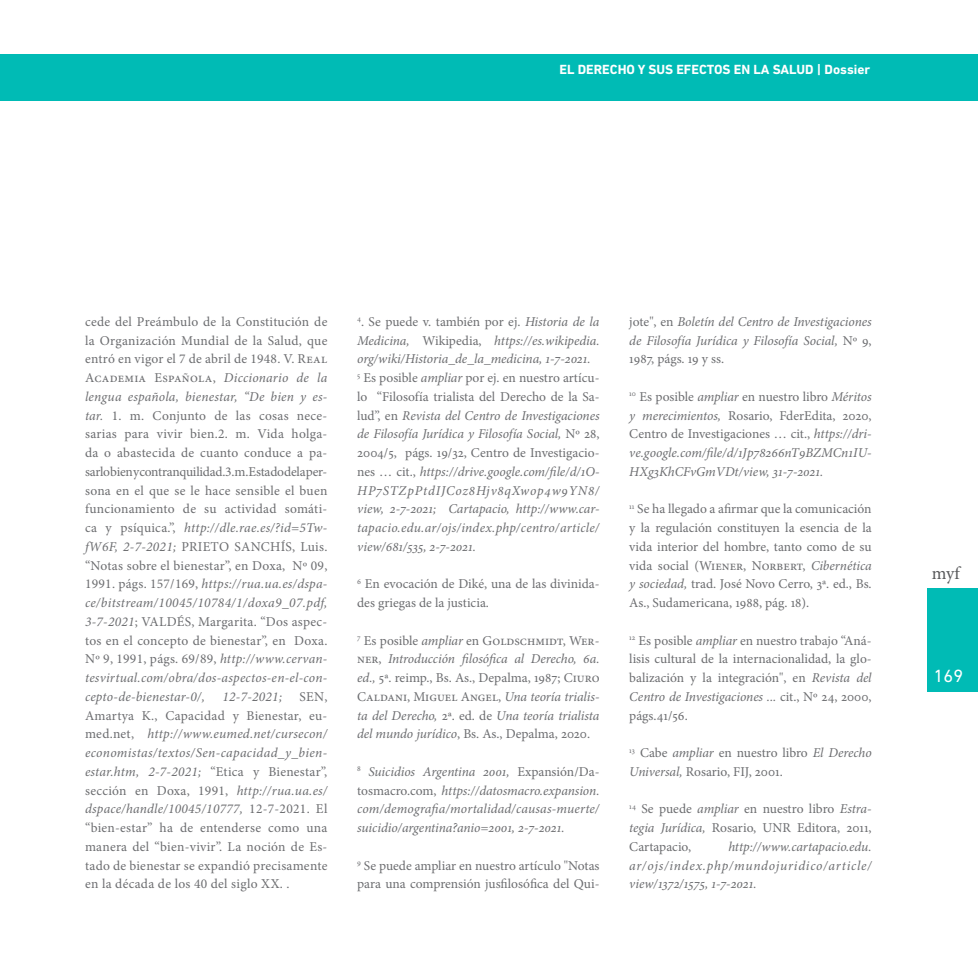
<style>
.page{position:relative;width:978px;height:978px;background:#fff}
.page>*{position:absolute;margin:0;border:0;box-sizing:border-box;transform-origin:0 0}
.t1{font:18px "Minion Pro";color:#57585a}
.t2{font:18px "DIN Next LT Pro";color:#fff}
.Bibliografía{font:13.5px/18.8px "Minion Pro";letter-spacing:.005em;color:#6c6d70;text-align:justify}
.Bibliografía-2{font:italic 13.5px/18.8px "Minion Pro";color:#6c6d70;text-align:justify}
.NOT_Cuerpo_minion_9{font:700 13.5px "DIN Next LT Pro";color:#fff}
.s1{font-style:italic}
.s2{font-style:normal}
</style>
<div class="page">
<div style="left:927px;top:588px;width:51px;height:104px;background:#00bbb5"></div>
<div style="left:0;top:54px;width:978px;height:47px;background:#00bbb5"></div>
<p class="NOT_Cuerpo_minion_9" style="left:559px;top:61px;width:312px">EL DERECHO Y SUS EFECTOS EN LA SALUD | Dossier</p>
<p class="Bibliografía" style="left:85px;top:312px;width:244px">cede del Preámbulo de la Constitución de la Organización Mundial de la Salud, que entró en vigor el 7 de abril de 1948. V. Real Academia Española, <span class="s1">Diccionario de la lengua española, bienestar, “De bien y es&shy;tar.</span> 1. m. Conjunto de las cosas nece&shy;sarias para vivir bien.2. m. Vida holga&shy;da o abastecida de cuanto conduce a pa&shy;sarlo bien y contranquilidad.3. m. Estado dela per&shy;sona en el que se le hace sensible el buen funcionamiento de su actividad somáti&shy;ca y psíquica.”, <span class="s1">http://dle.rae.es/?id=5Tw&shy;fW6F, 2-7-2021;</span> PRIETO SANCHÍS, Luis. “Notas sobre el bienestar”, en Doxa, Nº 09, 1991. págs. 157/169, <span class="s1">https://rua.ua.es/dspa&shy;ce/bitstream/10045/10784/1/doxa9_07.pdf, 3-7-2021</span>; VALDÉS, Margarita. “Dos aspec&shy;tos en el concepto de bienestar”, en Doxa.<br>Nº 9, 1991, págs. 69/89, <span class="s1">http://www.cervan&shy;tesvirtual.com/obra/dos-aspectos-en-el-con&shy;cepto-de-bienestar-0/,</span></p>
<p class="Bibliografía" style="left:85px;top:687px;width:244px;text-indent:215px">SEN, Amartya K., Capacidad y Bienestar, eu&shy;med.net, <span class="s1">http://www.eumed.net/cursecon/ economistas/textos/Sen-capacidad_y_bien&shy;estar.htm, 2-7-2021;</span> “Etica y Bienestar”, sección en Doxa, 1991, <span class="s1">http://rua.ua.es/ dspace/handle/10045/10777,</span> 12-7-2021. El “bien-estar” ha de entenderse como una manera del “bien-vivir”. La noción de Es&shy;tado de bienestar se expandió precisamente en la década de los 40 del siglo XX. .</p>
<p class="Bibliografía-2" style="left:222px;top:687px;width:61px">12-7-2021;</p>
<p class="Bibliografía-2" style="left:357px;top:312px;width:244px"><sup>4</sup><span class="s2">. Se puede v. también por ej.</span> Historia de la Medicina, <span class="s2">Wikipedia,</span> https://es.wikipedia. org/wiki/Historia_de_la_medicina, 1-7-2021.</p>
<p class="Bibliografía-2" style="left:357px;top:368px;width:244px"><sup>5</sup> <span class="s2">Es posible</span> ampliar <span class="s2">por ej. en nuestro artícu&shy;lo “Filosofía trialista del Derecho de la Sa&shy;lud”, en</span> Revista del Centro de Investigaciones de Filosofía Jurídica y Filosofía Social, <span class="s2">Nº 28, 2004/5, págs. 19/32, Centro de Investigacio&shy;nes … cit.,</span> https://drive.google.com/file/d/1O-HP7STZpPtdIJCoz8Hjv8qXwop4w9YN8/ view, 2-7-2021; Cartapacio, http://www.car&shy;tapacio.edu.ar/ojs/index.php/centro/article/ view/681/535, 2-7-2021.</p>
<p class="Bibliografía" style="left:357px;top:575px;width:244px"><sup>6</sup> En evocación de Diké, una de las divinida&shy;des griegas de la justicia.</p>
<p class="Bibliografía" style="left:357px;top:631px;width:244px"><sup>7</sup> Es posible <span class="s1">ampliar</span> en Goldschmidt, Wer&shy;ner, <span class="s1">Introducción filosófica al Derecho, 6a. ed.,</span> 5ª. reimp., Bs. As., Depalma, 1987; Ciuro Caldani, Miguel Angel, <span class="s1">Una teoría trialis&shy;ta del Derecho,</span> 2ª. ed. de <span class="s1">Una teoría trialista del mundo jurídico</span>, Bs. As., Depalma, 2020.</p>
<p class="Bibliografía-2" style="left:357px;top:762px;width:244px"><sup>8</sup> Suicidios Argentina 2001, <span class="s2">Expansión/Da&shy;tosmacro.com,</span> https://datosmacro.expansion. com/demografia/mortalidad/causas-muerte/ suicidio/argentina?anio=2001, 2-7-2021.</p>
<p class="Bibliografía" style="left:357px;top:856px;width:244px"><sup>9</sup> Se puede ampliar en nuestro artículo "Notas para una comprensión jusfilosófica del Qui-</p>
<p class="Bibliografía-2" style="left:629px;top:312px;width:244px"><span class="s2">jote", en</span> Boletín del Centro de Investigaciones de Filosofía Jurídica y Filosofía Social, <span class="s2">Nº 9, 1987, págs. 19 y ss.</span></p>
<p class="Bibliografía-2" style="left:629px;top:387px;width:244px"><sup>10</sup> <span class="s2">Es posible</span> ampliar <span class="s2">en nuestro libro</span> Méritos y merecimientos, <span class="s2">Rosario, FderEdita, 2020, Centro de Investigaciones … cit.,</span> https://dri&shy;ve.google.com/file/d/1Jp78266nT9BZMCn1IU-HXg3KhCFvGmVDt/view, 31-7-2021.</p>
<p class="Bibliografía" style="left:629px;top:500px;width:244px"><sup>11</sup> Se ha llegado a afirmar que la comunicación y la regulación constituyen la esencia de la vida interior del hombre, tanto como de su vida social (Wiener, Norbert, <span class="s1">Cibernética y sociedad,</span> trad. José Novo Cerro, 3ª. ed., Bs.<br>As., Sudamericana, 1988, pág. 18).</p>
<p class="Bibliografía" style="left:629px;top:631px;width:244px"><sup>12</sup> Es posible <span class="s1">ampliar</span> en nuestro trabajo “Aná&shy;lisis cultural de la internacionalidad, la glo&shy;balización y la integración", en <span class="s1">Revista del Centro de Investigaciones ...</span> cit., Nº 24, 2000, págs.41/56.</p>
<p class="Bibliografía" style="left:629px;top:744px;width:244px"><sup>13</sup> Cabe <span class="s1">ampliar</span> en nuestro libro <span class="s1">El Derecho<br>Universal,</span> Rosario, FIJ, 2001.</p>
<p class="Bibliografía" style="left:629px;top:800px;width:244px"><sup>14</sup> Se puede <span class="s1">ampliar</span> en nuestro libro <span class="s1">Estra&shy;tegia Jurídica,</span> Rosario, UNR Editora, 2011, Cartapacio,</p>
<p class="Bibliografía-2" style="left:629px;top:837px;width:244px;text-indent:99px">http://www.cartapacio.edu. ar/ojs/index.php/mundojuridico/article/ view/1372/1575, 1-7-2021.</p>
<h1 class="t1" style="left:932px;top:561px;width:29px">myf</h1>
<h1 class="t2" style="left:934px;top:666px;width:31px">169</h1>
</div>
